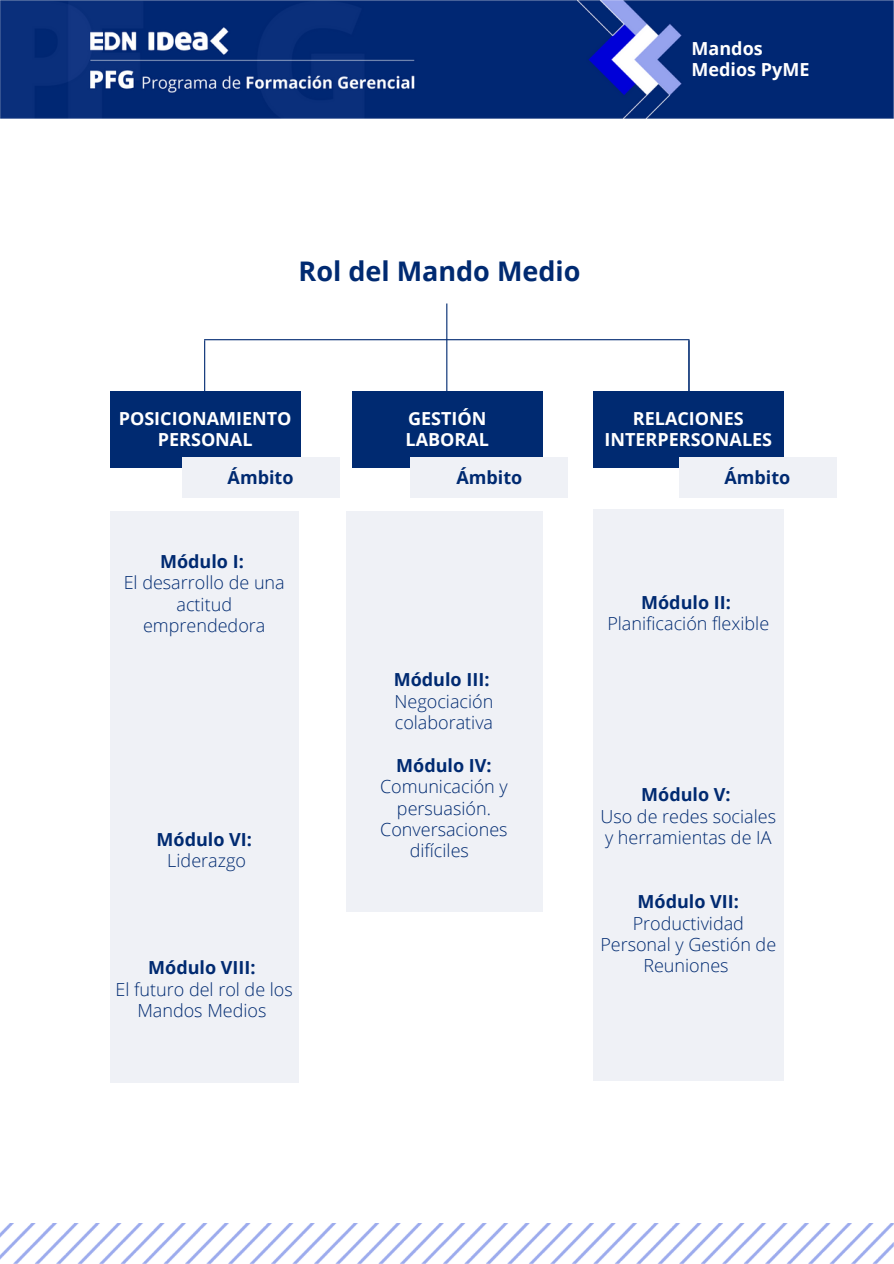
<style>
.page{position:relative;width:894px;height:1264px;background:#fff}
.page>*{position:absolute;margin:0;border:0;box-sizing:border-box;transform-origin:0 0}
.t1{font:700 27px "Open Sans";color:#002a71}
.t2{font:300 18px/21.3px "Open Sans";color:#002a71;text-align:center}
.t3{font:700 18px "Open Sans";color:#002a71}
.t4{font:700 18px/21.3px "Open Sans";color:#fff;text-align:center}
.s1{font-weight:700}
</style>
<div class="page">
<img style="left:0;top:1223px;width:893px;height:39px">
<img style="left:0;top:0;width:893px;height:118px">
<hr style="left:204px;top:339px;width:485px;height:1px;background:#002a71">
<hr style="left:204px;top:340px;width:1px;height:51px;background:#002a71">
<hr style="left:446px;top:303px;width:1px;height:88px;background:#002a71">
<div style="left:110px;top:391px;width:190px;height:77px;background:#002a71"></div>
<hr style="left:688px;top:340px;width:1px;height:51px;background:#002a71">
<div style="left:352px;top:391px;width:190px;height:77px;background:#002a71"></div>
<div style="left:593px;top:391px;width:190px;height:77px;background:#002a71"></div>
<div style="left:182px;top:458px;width:157px;height:40px;background:#eff1f6"></div>
<div style="left:410px;top:458px;width:158px;height:40px;background:#eff1f6"></div>
<div style="left:678px;top:458px;width:158px;height:40px;background:#eff1f6"></div>
<div style="left:110px;top:511px;width:188px;height:571px;background:#eff1f6"></div>
<div style="left:345px;top:511px;width:197px;height:400px;background:#eff1f6"></div>
<div style="left:593px;top:509px;width:190px;height:572px;background:#eff1f6"></div>
<p class="t1" style="left:298px;top:252px;width:283px">Rol del Mando Medio</p>
<p class="t4" style="left:691px;top:37px;width:119px;text-align:left">Mandos<br>Medios PyME</p>
<h1 class="t4" style="left:119px;top:407px;width:174px">POSICIONAMIENTO<br>PERSONAL</h1>
<h2 class="t4" style="left:405px;top:407px;width:85px;text-align:left">GESTIÓN<br>LABORAL</h2>
<h3 class="t4" style="left:604px;top:407px;width:169px">RELACIONES<br>INTERPERSONALES</h3>
<h2 class="t3" style="left:227px;top:464px;width:67px">Ámbito</h2>
<h3 class="t3" style="left:456px;top:464px;width:67px">Ámbito</h3>
<h2 class="t3" style="left:724px;top:464px;width:67px">Ámbito</h2>
<h3 class="t3" style="left:160px;top:549px;width:85px">Módulo I:</h3>
<p class="t2" style="left:124px;top:571px;width:162px">El desarrollo de una actitud emprendedora</p>
<p class="t3" style="left:156px;top:826px;width:97px">Módulo VI:</p>
<p class="t2" style="left:167px;top:849px;width:80px">Liderazgo</p>
<p class="t3" style="left:148px;top:955px;width:109px">Módulo VIII:</p>
<p class="t2" style="left:115px;top:978px;width:179px">El futuro del rol de los<br>Mandos Medios</p>
<p class="t3" style="left:393px;top:667px;width:97px">Módulo III:</p>
<p class="t2" style="left:394px;top:690px;width:100px;text-align:left">Negociación colaborativa</p>
<p class="t2" style="left:380px;top:754px;width:129px"><span class="s1">Módulo IV:<br></span>Comunicación y persuasión.<br>Conversaciones difíciles</p>
<p class="t3" style="left:641px;top:589px;width:91px">Módulo II:</p>
<p class="t2" style="left:607px;top:612px;width:163px">Planificación flexible</p>
<p class="t3" style="left:641px;top:782px;width:91px">Módulo V:</p>
<p class="t2" style="left:600px;top:805px;width:177px;text-align:left">Uso de redes sociales y herramientas de IA</p>
<p class="t3" style="left:637px;top:889px;width:103px">Módulo VII:</p>
<p class="t2" style="left:600px;top:911px;width:177px">Productividad<br>Personal y Gestión de<br>Reuniones</p>
</div>
